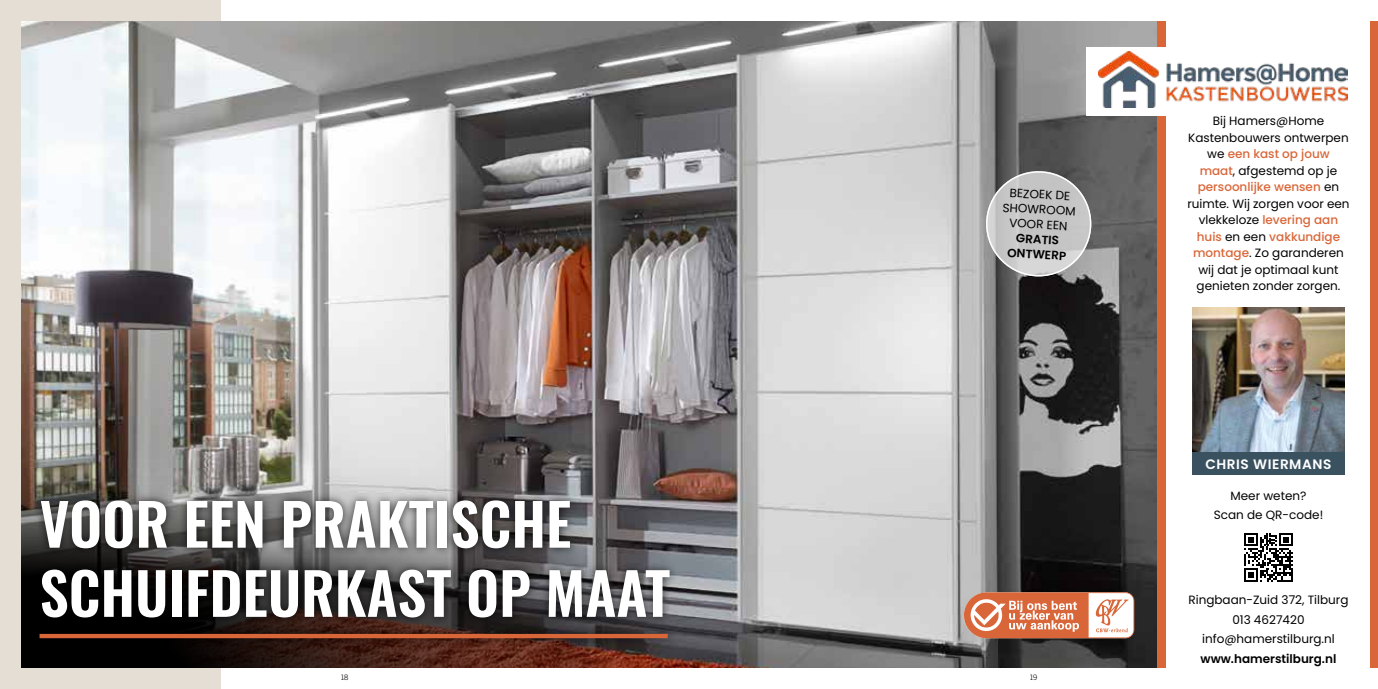
<style>
.page{position:relative;width:1378px;height:689px;background:#fff}
.page>*{position:absolute;margin:0;border:0;box-sizing:border-box;transform-origin:0 0}
.t1{font:600 57.6px/69.2px "Oswald";color:#fff}
.t2{font:600 13.65px "Poppins";letter-spacing:.04em;color:#fff}
.t3{font:12px/16.5px "Poppins";color:#000;text-align:center}
.t4{font:600 12px/15px "Poppins";color:#000;text-align:center}
.t5{font:300 7.5px "Trade Gothic LT Std";color:#000}
.s1{font-weight:500;color:#d96638}
</style>
<div class="page">
<div style="left:0;top:0;width:220px;height:689px;background:#e5ded4"></div>
<img style="left:21px;top:21px;width:1136px;height:647px">
<img style="left:21px;top:453px;width:668px;height:215px">
<div style="left:32px;top:492px;width:646px;height:134px;background:#000;opacity:.75"></div>
<div style="left:31px;top:625px;width:645px;height:22px;background:#000;opacity:.75"></div>
<hr style="left:40px;top:634px;width:628px;height:4px;background:#d96638">
<div style="left:1370px;top:21px;width:8px;height:647px;background:#d96638"></div>
<div style="left:1157px;top:22px;width:9px;height:646px;background:#d96638"></div>
<div style="left:1086px;top:47px;width:252px;height:68px;background:#fff"></div>
<img style="left:1098px;top:51px;width:249px;height:57px">
<img style="left:1192px;top:308px;width:152px;height:144px">
<div style="left:1192px;top:452px;width:152px;height:22px;background:#3a515f"></div>
<svg style="left:1244px;top:533px;width:49px;height:48px"></svg>
<svg style="left:689px;top:453px;width:20px;height:215px;background:#766c6e"></svg>
<svg style="left:986px;top:171px;width:105px;height:105px;background:#c9c9c9"></svg>
<div style="left:986px;top:171px;width:105px;height:105px;border:2px solid #fff;border-radius:50%"></div>
<svg style="left:963px;top:592px;width:172px;height:46px"></svg>
<h1 class="t1" style="left:40px;top:493px;width:632px">VOOR EEN PRAKTISCHE<br>SCHUIFDEURKAST OP MAAT</h1>
<p class="t3" style="left:1004px;top:185px;width:74px;line-height:15px;rotate:3deg">BEZOEK DE<br>SHOWROOM<br>VOOR EEN</p>
<p class="t4" style="left:1008px;top:230px;width:60px;rotate:3deg">GRATIS<br>ONTWERP</p>
<p class="t5" style="left:340px;top:672px;width:9px">18</p>
<p class="t5" style="left:1029px;top:672px;width:9px">19</p>
<p class="t3" style="left:1187px;top:113px;width:164px">Bij Hamers@Home<br>Kastenbouwers ontwerpen we <span class="s1">een kast op jouw<br>maat</span>, afgestemd op je <span class="s1">persoonlijke wensen</span> en ruimte. Wij zorgen voor een vlekkeloze <span class="s1">levering aan huis</span> en een <span class="s1">vakkundige montage</span>. Zo garanderen wij dat je optimaal kunt genieten zonder zorgen.</p>
<p class="t2" style="left:1205px;top:456px;width:127px">CHRIS WIERMANS</p>
<p class="t3" style="left:1213px;top:486px;width:111px;line-height:19.5px">Meer weten?<br>Scan de QR-code!</p>
<p class="t3" style="left:1188px;top:590px;width:161px;line-height:19.5px">Ringbaan-Zuid 372, Tilburg<br>013 4627420 info@hamerstilburg.nl</p>
<p class="t4" style="left:1200px;top:651px;width:137px">www.hamerstilburg.nl</p>
</div>
